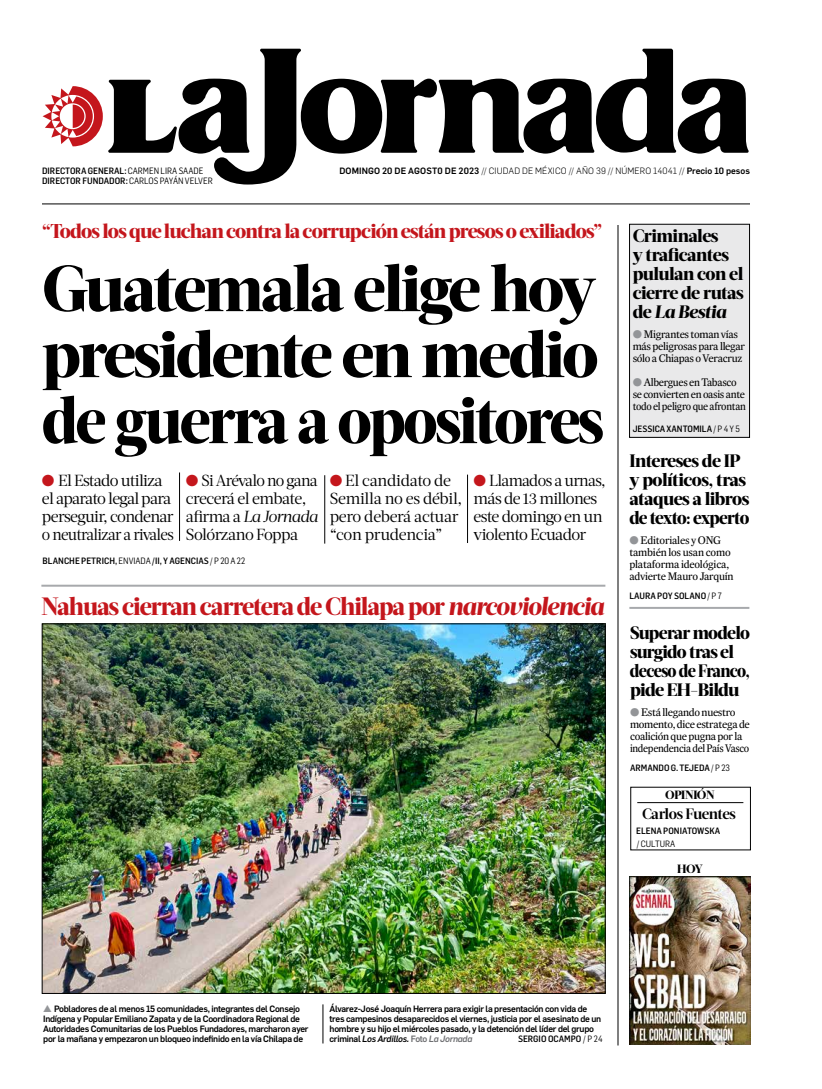
<style>
.page{position:relative;width:822px;height:1089px;background:#fff}
.page>*{position:absolute;margin:0;border:0;box-sizing:border-box;transform-origin:0 0}
.t1{font:800 65px/66px "Acta Headline";letter-spacing:-.04em;color:#000}
.t2{font:800 25px "Acta Headline";letter-spacing:-.04em;color:#c4161c}
.t3{font:800 20px "Acta Headline";letter-spacing:-.04em;color:#c4161c}
.t4{font:800 18px/19px "Acta Headline";letter-spacing:-.035em;color:#000}
.t5{font:16px/18px "Acta Deck";letter-spacing:-.04em;color:#000}
.t6{font:16px/18px "Acta Deck";letter-spacing:-.02em;color:#000}
.t7{font:700 15px "Acta Headline";letter-spacing:-.035em;color:#000}
.t8{font:800 12px "Acta Headline";letter-spacing:-.04em;color:#000}
.t9{font:11px/12px "Expresso Tx";letter-spacing:-.03em;color:#000}
.t10{font:500 9px/10px "Flama";letter-spacing:-.03em;color:#000}
.t11{font:500 9px "Flama Semicond";color:#000}
.t12{font:300 9px "Flama";letter-spacing:.01em;color:#000}
.t13{font:9px "Flama Semicond";color:#000}
.s1{font-weight:400}
.s2{font-weight:500}
.s3{color:#c4161c}
.s4{font-style:italic}
.s5{color:#939598}
.s6{color:#6d6e71}
.s7{font-style:italic;color:#6d6e71}
</style>
<div class="page">
<svg style="left:43px;top:49px;width:706px;height:136px"></svg>
<hr style="left:618px;top:225px;width:1px;height:821px;background:#000">
<hr style="left:42px;top:204px;width:708px;height:1px;background:#000">
<hr style="left:629px;top:607px;width:120px;height:2px;background:#a7a9ac">
<hr style="left:41px;top:585px;width:564px;height:2px;background:#a7a9ac">
<hr style="left:179px;top:472px;width:1px;height:69px;background:#000">
<img style="left:630px;top:877px;width:120px;height:168px">
<div style="left:630px;top:224px;width:120px;height:213px;background:#e9e9ea"></div>
<div style="left:629px;top:224px;width:121px;height:214px;border:1px solid #000"></div>
<hr style="left:637px;top:802px;width:106px;height:1px;background:#000">
<hr style="left:325px;top:475px;width:1px;height:69px;background:#000">
<hr style="left:467px;top:475px;width:1px;height:68px;background:#000">
<img style="left:44px;top:626px;width:559px;height:366px">
<hr style="left:323px;top:1004px;width:1px;height:40px;background:#000">
<p class="t11" style="left:42px;top:165px;width:163px">DIRECTORA GENERAL: <span class="s1">CARMEN LIRA SAADE</span></p>
<p class="t12" style="left:339px;top:164px;width:412px"><span class="s2">DOMINGO 20 DE AGOST0 DE 2023</span> // CIUDAD DE MÉXICO // AÑO 39 // NÚMERO 14041 // <span class="s2">Precio 10 pesos</span></p>
<p class="t11" style="left:42px;top:175px;width:172px">DIRECTOR FUNDADOR: <span class="s1">CARLOS PAYÁN VELVER</span></p>
<h3 class="t3" style="left:42px;top:219px;width:562px">“Todos los que luchan contra la corrupción están presos o exiliados”</h3>
<h1 class="t1" style="left:42px;top:256px;width:564px">Guatemala elige hoy presidente en medio de guerra a opositores</h1>
<h3 class="t5" style="left:42px;top:472px;width:134px"><span class="s3">●</span> El Estado utiliza el aparato legal para perseguir, condenar o neutralizar a rivales</h3>
<h3 class="t5" style="left:186px;top:472px;width:134px"><span class="s3">●</span> Si Arévalo no gana crecerá el embate, afirma a <span class="s4">La Jornada<br></span>Solórzano Foppa</h3>
<h3 class="t6" style="left:330px;top:472px;width:134px"><span class="s3">●</span> El candidato de<br>Semilla no es débil, pero deberá actuar “con prudencia”</h3>
<h3 class="t5" style="left:474px;top:472px;width:134px"><span class="s3">●</span> Llamados a urnas, más de 13 millones este domingo en un violento Ecuador</h3>
<p class="t11" style="left:43px;top:555px;width:204px">BLANCHE PETRICH, <span class="s1">ENVIADA</span> /II, Y AGENCIAS <span class="s1">/ P 20 A 22</span></p>
<h2 class="t2" style="left:41px;top:591px;width:564px">Nahuas cierran carretera de Chilapa por <span class="s4">narcoviolencia</span></h2>
<h3 class="t4" style="left:633px;top:227px;width:113px">Criminales<br>y traficantes pululan con el cierre de rutas de <span class="s4">La Bestia</span></h3>
<p class="t9" style="left:633px;top:328px;width:114px"><span class="s5">●</span> Migrantes toman vías más peligrosas para llegar sólo a Chiapas o Veracruz</p>
<p class="t9" style="left:633px;top:376px;width:115px"><span class="s5">●</span> Albergues en Tabasco se convierten en oasis ante todo el peligro que afrontan</p>
<p class="t11" style="left:633px;top:423px;width:109px">JESSICA XANTOMILA <span class="s1">/ P 4 Y 5</span></p>
<h3 class="t4" style="left:629px;top:451px;width:122px">Intereses de IP y políticos, tras ataques a libros de texto: experto</h3>
<p class="t9" style="left:629px;top:534px;width:106px"><span class="s5">●</span> Editoriales y ONG también los usan como plataforma ideológica, advierte Mauro Jarquín</p>
<p class="t11" style="left:629px;top:590px;width:94px">LAURA POY SOLANO <span class="s1">/ P 7</span></p>
<h3 class="t4" style="left:630px;top:623px;width:121px">Superar modelo surgido tras el deceso de Franco, pide EH-Bildu</h3>
<p class="t9" style="left:630px;top:706px;width:121px"><span class="s5">●</span> Está llegando nuestro momento, dice estratega de coalición que pugna por la independencia del País Vasco</p>
<p class="t11" style="left:630px;top:762px;width:102px">ARMANDO G. TEJEDA <span class="s1">/ P 23</span></p>
<h3 class="t8" style="left:665px;top:788px;width:51px">OPINIÓN</h3>
<h3 class="t7" style="left:642px;top:805px;width:95px">Carlos Fuentes</h3>
<p class="t11" style="left:636px;top:825px;width:86px">ELENA PONIATOWSKA</p>
<p class="t13" style="left:637px;top:838px;width:40px">/ CULTURA</p>
<h3 class="t8" style="left:677px;top:861px;width:27px">HOY</h3>
<p class="t10" style="left:43px;top:1003px;width:267px"><span class="s5">▲</span> Pobladores de al menos 15 comunidades, integrantes del Consejo Indígena y Popular Emiliano Zapata y de la Coordinadora Regional de Autoridades Comunitarias de los Pueblos Fundadores, marcharon ayer por la mañana y empezaron un bloqueo indefinido en la vía Chilapa de</p>
<p class="t10" style="left:330px;top:1003px;width:273px">Álvarez-José Joaquín Herrera para exigir la presentación con vida de tres campesinos desaparecidos el viernes, justicia por el asesinato de un hombre y su hijo el miércoles pasado, y la detención del líder del grupo criminal <span class="s4">Los Ardillos.</span> <span class="s6">Foto</span> <span class="s7">La Jornada</span></p>
<p class="t11" style="left:518px;top:1033px;width:86px">SERGIO OCAMPO <span class="s1">/ P 24</span></p>
</div>
